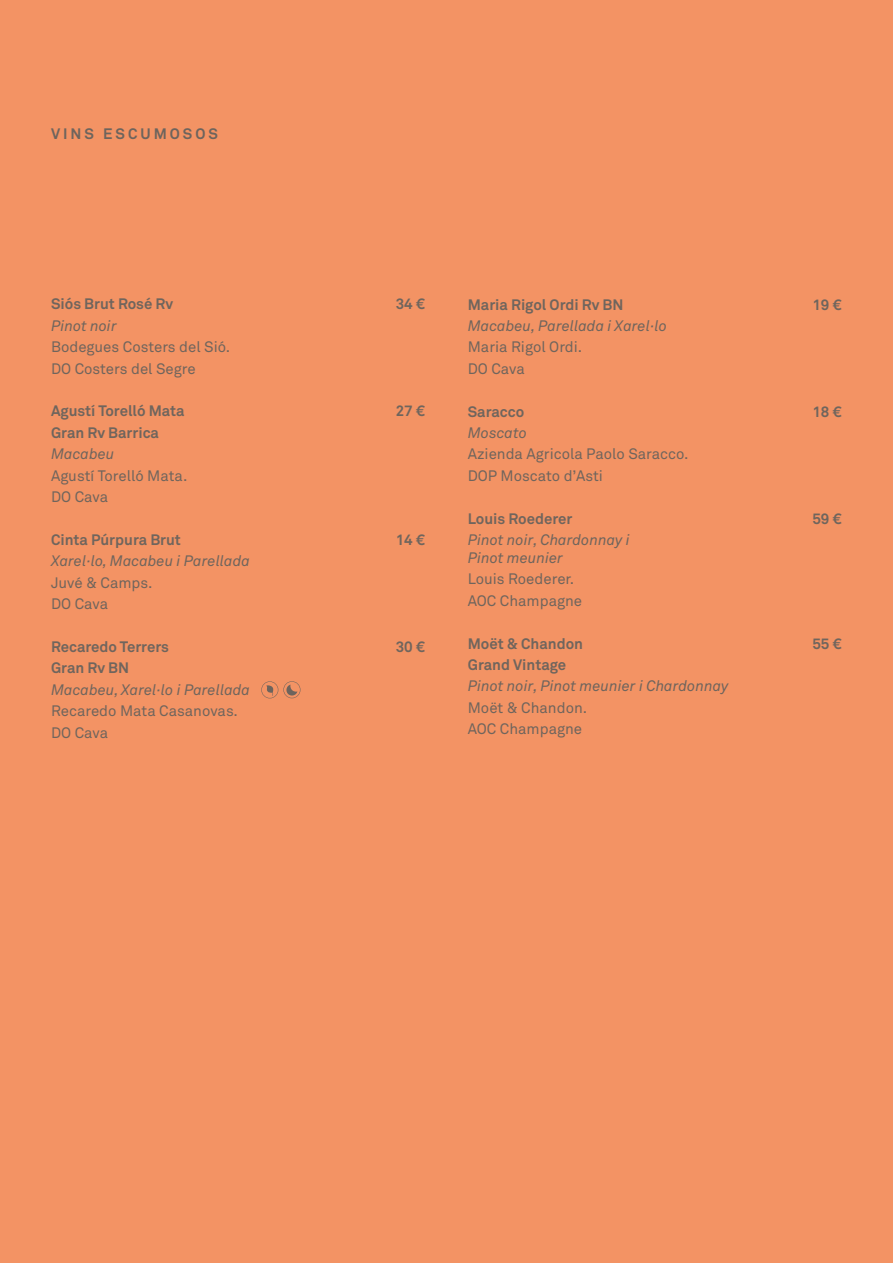
<style>
.page{position:relative;width:893px;height:1263px;background:#f39364}
.page>*{position:absolute;margin:0;border:0;box-sizing:border-box;transform-origin:0 0}
.t1{font:15px/21.5px "Akkurat Pro";color:#6f655d}
.t2{font:700 15px "Akkurat Pro";color:#6f655d}
.t3{font:italic 15px/18px "Akkurat Pro";color:#6f655d}
.t4{font:700 15px "Akkurat Pro";letter-spacing:.2em;color:#6d645d}
</style>
<div class="page">
<svg style="left:261px;top:681px;width:39px;height:17px"></svg>
<p class="t4" style="left:51px;top:125px;width:168px">VINS ESCUMOSOS</p>
<p class="t2" style="left:51px;top:295px;width:124px">Siós Brut Rosé Rv</p>
<p class="t2" style="left:396px;top:295px;width:31px">34 €</p>
<p class="t3" style="left:51px;top:317px;width:67px">Pinot noir</p>
<p class="t1" style="left:51px;top:337px;width:181px">Bodegues Costers del Sió.<br>DO Costers del Segre</p>
<p class="t2" style="left:51px;top:402px;width:135px">Agustí Torelló Mata</p>
<p class="t2" style="left:396px;top:402px;width:31px">27 €</p>
<p class="t2" style="left:51px;top:423px;width:110px">Gran Rv Barrica</p>
<p class="t3" style="left:51px;top:445px;width:65px">Macabeu</p>
<p class="t1" style="left:51px;top:465px;width:138px">Agustí Torelló Mata.<br>DO Cava</p>
<p class="t2" style="left:51px;top:530px;width:131px">Cinta Púrpura Brut</p>
<p class="t2" style="left:396px;top:530px;width:31px">14 €</p>
<p class="t3" style="left:51px;top:552px;width:200px">Xarel·lo, Macabeu i Parellada</p>
<p class="t1" style="left:51px;top:572px;width:103px">Juvé &amp; Camps.<br>DO Cava</p>
<p class="t2" style="left:51px;top:637px;width:119px">Recaredo Terrers</p>
<p class="t2" style="left:396px;top:637px;width:31px">30 €</p>
<p class="t2" style="left:51px;top:659px;width:80px">Gran Rv BN</p>
<p class="t3" style="left:51px;top:681px;width:201px">Macabeu, Xarel·lo i Parellada</p>
<p class="t1" style="left:51px;top:701px;width:188px">Recaredo Mata Casanovas.<br>DO Cava</p>
<p class="t2" style="left:468px;top:295px;width:157px">Maria Rigol Ordi Rv BN</p>
<p class="t2" style="left:812px;top:295px;width:31px">19 €</p>
<p class="t3" style="left:468px;top:317px;width:201px">Macabeu, Parellada i Xarel·lo</p>
<p class="t1" style="left:468px;top:337px;width:116px">Maria Rigol Ordi.<br>DO Cava</p>
<p class="t2" style="left:468px;top:402px;width:58px">Saracco</p>
<p class="t2" style="left:812px;top:402px;width:31px">18 €</p>
<p class="t3" style="left:468px;top:424px;width:61px">Moscato</p>
<p class="t1" style="left:468px;top:444px;width:222px">Azienda Agricola Paolo Saracco.<br>DOP Moscato d’Asti</p>
<p class="t2" style="left:468px;top:509px;width:106px">Louis Roederer</p>
<p class="t2" style="left:812px;top:509px;width:31px">59 €</p>
<p class="t3" style="left:468px;top:531px;width:164px">Pinot noir, Chardonnay i<br>Pinot meunier</p>
<p class="t1" style="left:468px;top:569px;width:116px">Louis Roederer.<br>AOC Champagne</p>
<p class="t2" style="left:468px;top:634px;width:117px">Moët &amp; Chandon</p>
<p class="t2" style="left:812px;top:634px;width:31px">55 €</p>
<p class="t2" style="left:468px;top:655px;width:100px">Grand Vintage</p>
<p class="t3" style="left:468px;top:678px;width:262px">Pinot noir, Pinot meunier i Chardonnay</p>
<p class="t1" style="left:468px;top:697px;width:121px">Moët &amp; Chandon.<br>AOC Champagne</p>
</div>
